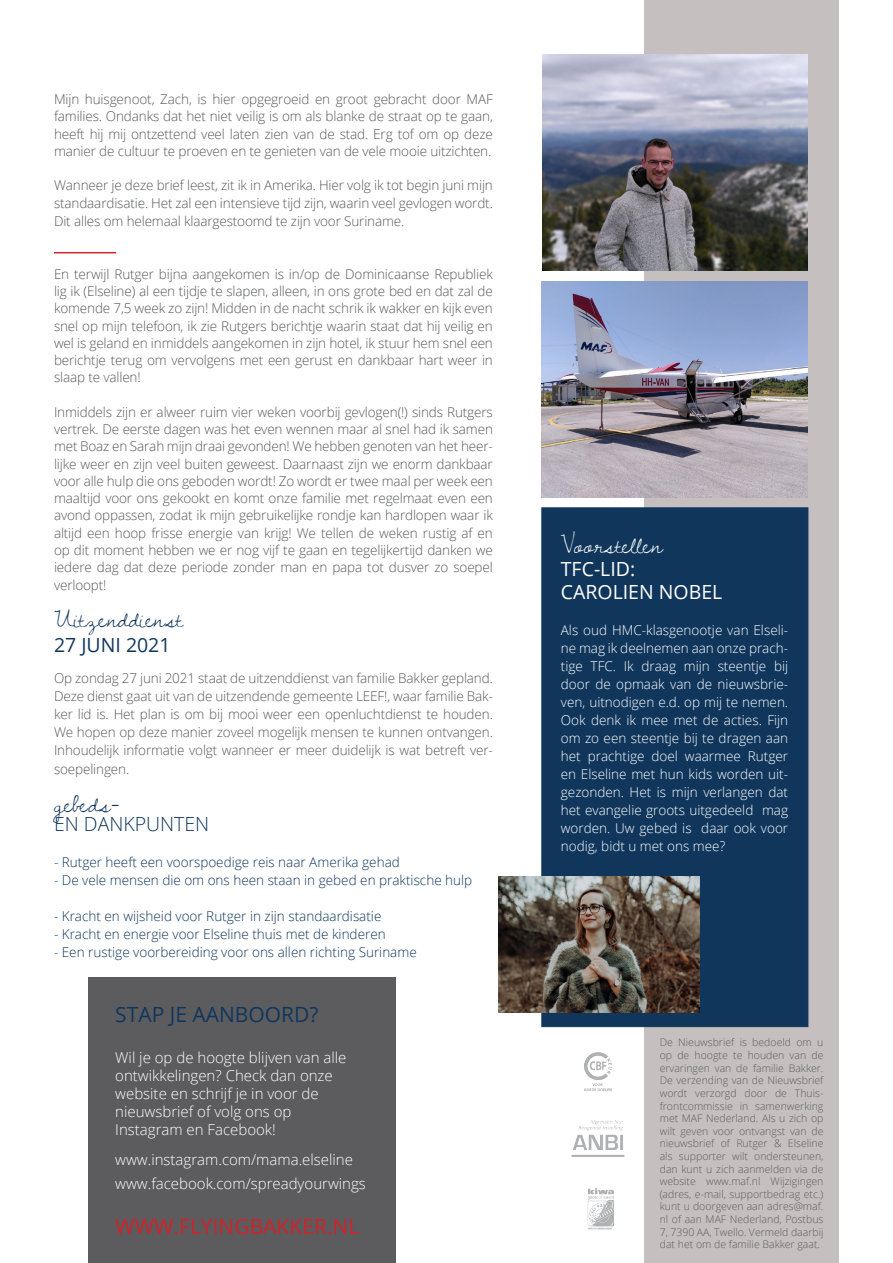
<style>
.page{position:relative;width:893px;height:1263px;background:#fff}
.page>*{position:absolute;margin:0;border:0;box-sizing:border-box;transform-origin:0 0}
.t1{font:24px "Dawningofa New Day";color:#10365c}
.t2{font:24px "Dawningofa New Day";color:#fff}
.t3{font:21px "Open Sans";color:#d1232a}
.t4{font:21px "Open Sans";color:#10365c}
.t5{font:19.5px "Open Sans";color:#fff}
.t6{font:300 19.5px "Open Sans";color:#10365c}
.t7{font:19.5px "Open Sans";color:#10365c}
.t8{font:300 15px "Open Sans";color:#fff}
.t9{font:300 13.5px/17.2px "Open Sans";letter-spacing:-.01em;color:#57585a;text-align:justify}
.t10{font:300 13.5px/18px "Open Sans";color:#fff;text-align:justify}
.t11{font:300 13.5px "Open Sans";color:#10365c}
.t12{font:300 10.5px/12.6px "Open Sans";color:#5c5c5f;text-align:justify}
</style>
<div class="page">
<div style="left:644px;top:0;width:195px;height:1263px;background:#c5c0bf"></div>
<img style="left:542px;top:54px;width:266px;height:216px">
<img style="left:541px;top:281px;width:266px;height:216px">
<div style="left:541px;top:507px;width:267px;height:520px;background:#10365c;border:1px solid #10365c"></div>
<div style="left:88px;top:977px;width:307px;height:286px;background:#5c5c5f"></div>
<img style="left:584px;top:1052px;width:28px;height:39px">
<img style="left:571px;top:1120px;width:54px;height:37px">
<img style="left:587px;top:1188px;width:27px;height:42px">
<hr style="left:54px;top:252px;width:62px;height:1px;background:#d1232a">
<img style="left:499px;top:876px;width:200px;height:136px">
<p class="t9" style="left:54px;top:90px;width:440px">Mijn huisgenoot, Zach, is hier opgegroeid en groot gebracht door MAF families. Ondanks dat het niet veilig is om als blanke de straat op te gaan, heeft hij mij ontzettend veel laten zien van de stad. Erg tof om op deze manier de cultuur te proeven en te genieten van de vele mooie uitzichten.</p>
<p class="t9" style="left:54px;top:176px;width:440px;line-height:17.7px">Wanneer je deze brief leest, zit ik in Amerika. Hier volg ik tot begin juni mijn standaardisatie. Het zal een intensieve tijd zijn, waarin veel gevlogen wordt.<br>Dit alles om helemaal klaargestoomd te zijn voor Suriname.</p>
<p class="t9" style="left:54px;top:265px;width:440px">En terwijl Rutger bijna aangekomen is in/op de Dominicaanse Republiek lig ik (Elseline) al een tijdje te slapen, alleen, in ons grote bed en dat zal de komende 7,5 week zo zijn! Midden in de nacht schrik ik wakker en kijk even snel op mijn telefoon, ik zie Rutgers berichtje waarin staat dat hij veilig en wel is geland en inmiddels aangekomen in zijn hotel, ik stuur hem snel een berichtje terug om vervolgens met een gerust en dankbaar hart weer in slaap te vallen!</p>
<p class="t9" style="left:54px;top:403px;width:440px">Inmiddels zijn er alweer ruim vier weken voorbij gevlogen(!) sinds Rutgers vertrek. De eerste dagen was het even wennen maar al snel had ik samen met Boaz en Sarah mijn draai gevonden! We hebben genoten van het heer&shy;lijke weer en zijn veel buiten geweest. Daarnaast zijn we enorm dankbaar voor alle hulp die ons geboden wordt! Zo wordt er twee maal per week een maaltijd voor ons gekookt en komt onze familie met regelmaat even een avond oppassen, zodat ik mijn gebruikelijke rondje kan hardlopen waar ik altijd een hoop frisse energie van krijg! We tellen de weken rustig af en op dit moment hebben we er nog vijf te gaan en tegelijkertijd danken we iedere dag dat deze periode zonder man en papa tot dusver zo soepel verloopt!</p>
<p class="t1" style="left:54px;top:605px;width:131px">Uitzenddienst</p>
<p class="t7" style="left:54px;top:631px;width:118px">27 JUNI 2021</p>
<p class="t9" style="left:54px;top:668px;width:440px;line-height:18.1px">Op zondag 27 juni 2021 staat de uitzenddienst van familie Bakker gepland.<br>Deze dienst gaat uit van de uitzendende gemeente LEEF!, waar familie Bak&shy;ker lid is. Het plan is om bij mooi weer een openluchtdienst te houden.<br>We hopen op deze manier zoveel mogelijk mensen te kunnen ontvangen.<br>Inhoudelijk informatie volgt wanneer er meer duidelijk is wat betreft ver&shy;soepelingen.</p>
<p class="t1" style="left:54px;top:789px;width:67px">gebeds-</p>
<p class="t6" style="left:54px;top:810px;width:157px">EN DANKPUNTEN</p>
<p class="t11" style="left:54px;top:853px;width:347px">- Rutger heeft een voorspoedige reis naar Amerika gehad</p>
<p class="t11" style="left:54px;top:871px;width:420px">- De vele mensen die om ons heen staan in gebed en praktische hulp</p>
<p class="t11" style="left:54px;top:907px;width:329px">- Kracht en wijsheid voor Rutger in zijn standaardisatie</p>
<p class="t11" style="left:54px;top:925px;width:333px">- Kracht en energie voor Elseline thuis met de kinderen</p>
<p class="t11" style="left:54px;top:943px;width:364px">- Een rustige voorbereiding voor ons allen richting Suriname</p>
<p class="t4" style="left:115px;top:1000px;width:205px">STAP JE AANBOORD?</p>
<p class="t8" style="left:115px;top:1047px;width:233px">Wil je op de hoogte blijven van alle</p>
<p class="t8" style="left:115px;top:1065px;width:219px">ontwikkelingen? Check dan onze</p>
<p class="t8" style="left:115px;top:1083px;width:205px">website en schrijf je in voor de</p>
<p class="t8" style="left:115px;top:1101px;width:178px">nieuwsbrief of volg ons op</p>
<p class="t8" style="left:115px;top:1119px;width:162px">Instagram en Facebook!</p>
<p class="t8" style="left:115px;top:1149px;width:239px">www.instagram.com/mama.elseline</p>
<p class="t8" style="left:115px;top:1173px;width:252px">www.facebook.com/spreadyourwings</p>
<p class="t3" style="left:115px;top:1212px;width:246px">WWW.FLYINGBAKKER.NL</p>
<p class="t2" style="left:561px;top:531px;width:103px">Voorstellen</p>
<p class="t5" style="left:561px;top:555px;width:76px">TFC-LID:</p>
<p class="t5" style="left:561px;top:579px;width:163px">CAROLIEN NOBEL</p>
<p class="t10" style="left:561px;top:621px;width:229px">Als oud HMC-klasgenootje van Elseli&shy;ne mag ik deelnemen aan onze prach&shy;tige TFC. Ik draag mijn steentje bij door de opmaak van de nieuwsbrie&shy;ven, uitnodigen e.d. op mij te nemen.<br>Ook denk ik mee met de acties. Fijn om zo een steentje bij te dragen aan het prachtige doel waarmee Rutger en Elseline met hun kids worden uit&shy;gezonden. Het is mijn verlangen dat het evangelie groots uitgedeeld mag worden. Uw gebed is daar ook voor nodig, bidt u met ons mee?</p>
<p class="t12" style="left:660px;top:1036px;width:165px">De Nieuwsbrief is bedoeld om u op de hoogte te houden van de ervaringen van de familie Bakker.<br>De verzending van de Nieuwsbrief wordt verzorgd door de Thuis&shy;frontcommissie in samenwerking met MAF Nederland. Als u zich op wilt geven voor ontvangst van de nieuwsbrief of Rutger &amp; Elseline als supporter wilt ondersteunen, dan kunt u zich aanmelden via de website www.maf.nl Wijzigingen (adres, e-mail, supportbedrag etc.) kunt u doorgeven aan adres@maf. nl of aan MAF Nederland, Postbus 7, 7390 AA, Twello. Vermeld daarbij dat het om de familie Bakker gaat.</p>
</div>
